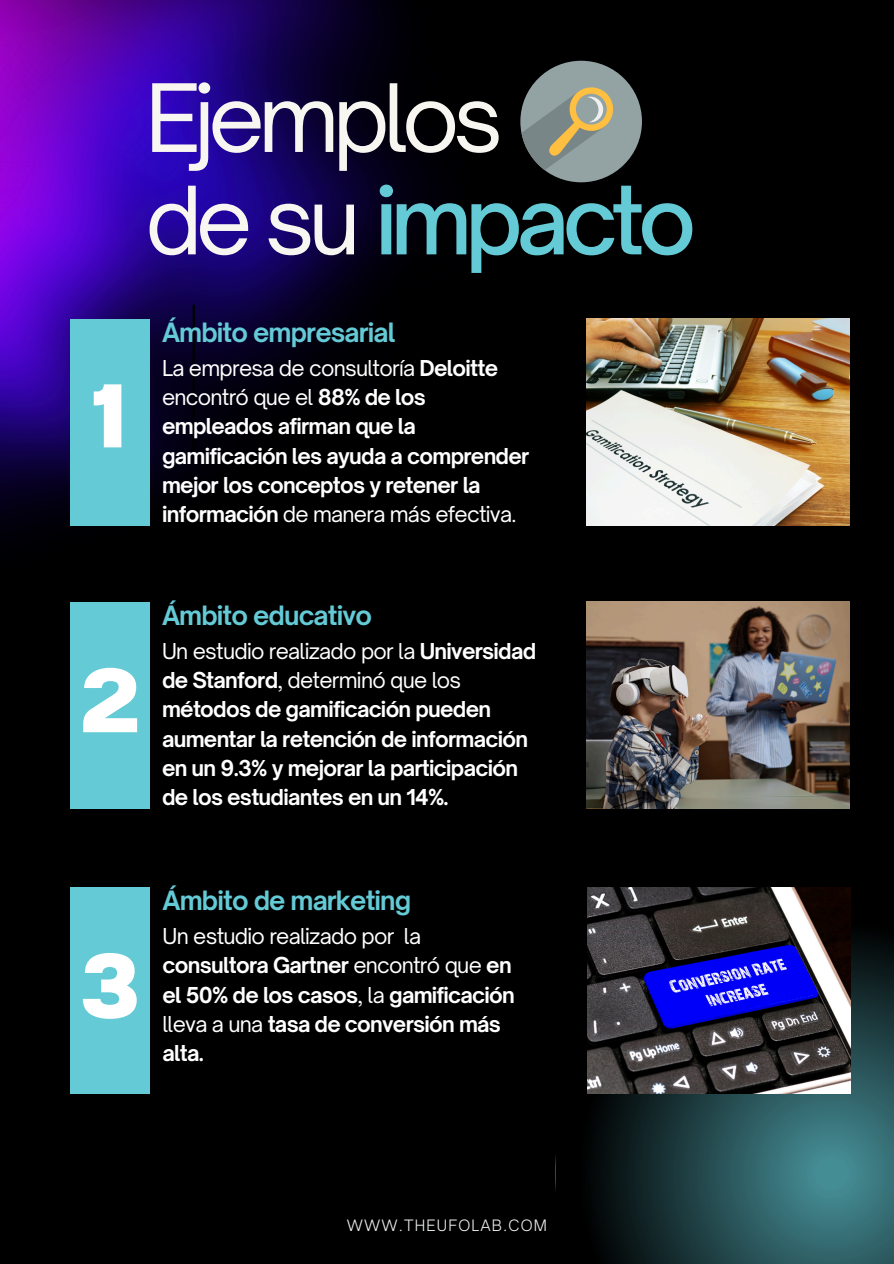
<style>
.page{position:relative;width:894px;height:1264px;background:#fff}
.page>*{position:absolute;margin:0;border:0;box-sizing:border-box;transform-origin:0 0}
.t1{font:90px/102.3px "Open Sauce One";letter-spacing:-.07em;color:#f8f6f1}
.t2{font:800 90px "Anantason";color:#fff}
.t3{font:700 25.5px "Open Sauce One";letter-spacing:-.035em;color:#64cad6}
.t4{font:700 21px/29.2px "Open Sauce One";letter-spacing:-.035em;color:#fff}
.t5{font:300 15px "Open Sauce One";letter-spacing:.075em;color:#f1f2f2}
.s1{font-weight:500;color:#64cad6}
.s2{font-weight:400}
</style>
<div class="page">
<div style="left:0;top:0;width:893px;height:1263px;background:#000"></div>
<img style="left:0;top:0;width:429px;height:535px">
<hr style="left:192px;top:305px;width:3px;height:145px;background:#000">
<svg style="left:555px;top:897px;width:338px;height:366px"></svg>
<div style="left:520px;top:61px;width:121px;height:121px;background:#93a3a4;border-radius:50%"></div>
<svg style="left:521px;top:85px;width:93px;height:85px"></svg>
<div style="left:70px;top:319px;width:80px;height:206px;background:#64cad6"></div>
<img style="left:586px;top:319px;width:263px;height:206px">
<div style="left:70px;top:602px;width:80px;height:206px;background:#64cad6"></div>
<img style="left:586px;top:602px;width:263px;height:206px">
<div style="left:70px;top:887px;width:80px;height:206px;background:#64cad6"></div>
<img style="left:587px;top:887px;width:263px;height:206px">
<p class="t2" style="left:92px;top:363px;width:37px">1</p>
<p class="t1" style="left:145px;top:66px;width:552px">Ejemplos<br>de su <span class="s1">impacto</span></p>
<h1 class="t3" style="left:162px;top:317px;width:235px">Ámbito empresarial</h1>
<h3 class="t4" style="left:162px;top:353px;width:368px"><span class="s2">La empresa de consultoría</span> Deloitte <span class="s2">encontró que el</span> 88% de los empleados afirman que la gamificación les ayuda a comprender mejor los conceptos y retener la información <span class="s2">de manera más efectiva.</span></h3>
<p class="t2" style="left:81px;top:648px;width:60px">2</p>
<h4 class="t3" style="left:162px;top:599px;width:211px">Ámbito educativo</h4>
<p class="t4" style="left:162px;top:636px;width:375px"><span class="s2">Un estudio realizado por la</span> Universidad de Stanford<span class="s2">, determinó que los </span>métodos de gamificación pueden aumentar la retención de información en un 9.3% y mejorar la participación de los estudiantes en un 14%.</p>
<h4 class="t2" style="left:80px;top:933px;width:60px">3</h4>
<h3 class="t3" style="left:162px;top:884px;width:250px">Ámbito de marketing</h3>
<p class="t4" style="left:162px;top:921px;width:354px"><span class="s2">Un estudio realizado por la </span>consultora Gartner <span class="s2">encontró que</span> en el 50% de los casos<span class="s2">, la</span> gamificación <span class="s2">lleva a una</span> tasa de conversión más alta.</p>
<p class="t5" style="left:346px;top:1215px;width:202px">WWW.THEUFOLAB.COM</p>
</div>
